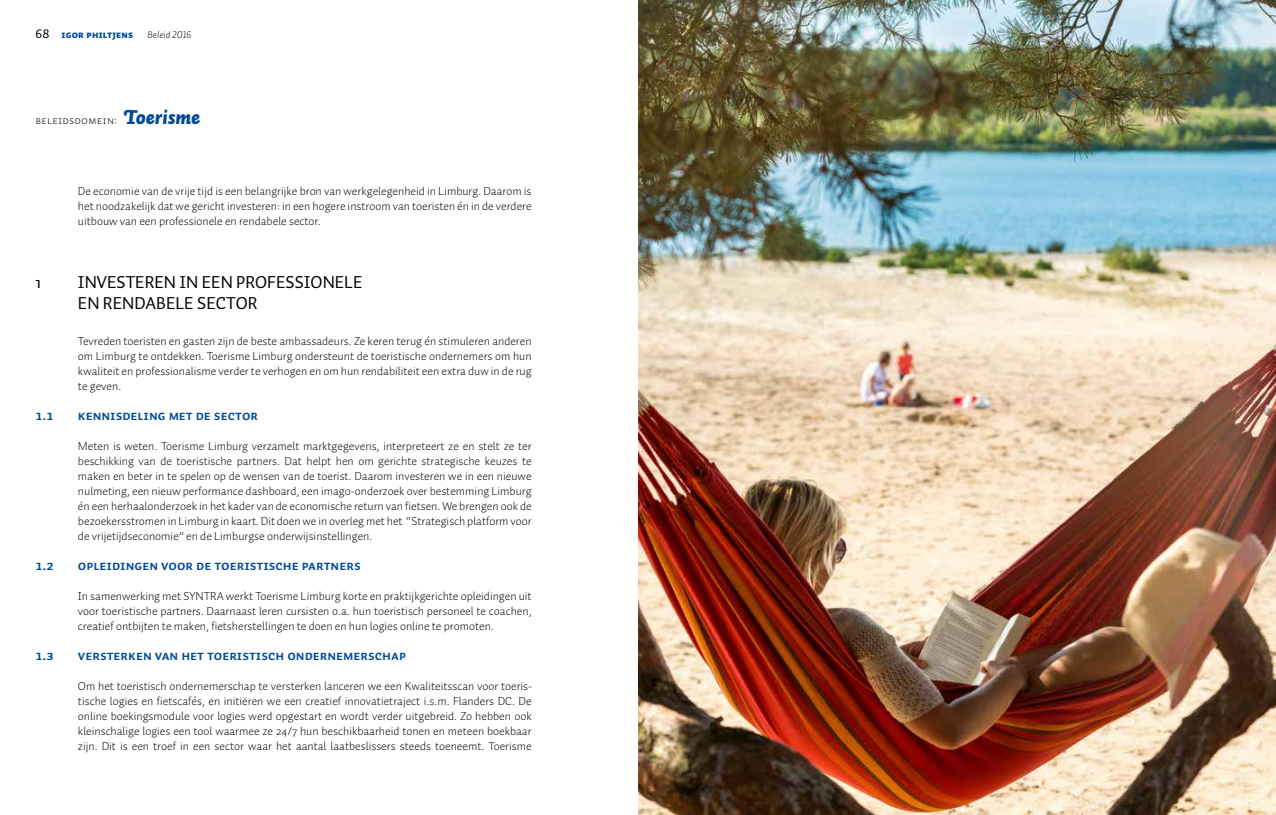
<style>
.page{position:relative;width:1276px;height:815px;background:#fff}
.page>*{position:absolute;margin:0;border:0;box-sizing:border-box;transform-origin:0 0}
.t1{font:17.5px/21px "Auto 1";color:#000}
.t2{font:13.75px "Auto 2 Bold Sm Cp";color:#004a99}
.t3{font:300 11.88px/15px "Auto 1";color:#000;text-align:justify}
.t4{font:11.25px "Auto 1 Light Sm Cp";letter-spacing:.01em;color:#000}
.t5{font:10px "Auto 1 Black Sm Cp";letter-spacing:.02em;color:#004a99}
.t6{font:10px "Auto 1 Light Italic LF";color:#000}
.s1{font-family:"Auto 1 Regular LF";font-size:12.5px;color:#000}
.s2{font-family:"Auto 2";font-weight:900;font-style:italic;font-size:20px;color:#004a99}
</style>
<div class="page">
<img style="left:638px;top:0;width:638px;height:815px">
<p class="t5" style="left:35px;top:30px;width:99px"><span class="s1">68</span> Igor philtjens</p>
<p class="t6" style="left:148px;top:29px;width:45px">Beleid 2016</p>
<p class="t4" style="left:35px;top:116px;width:166px">Beleidsdomein: <span class="s2">Toerisme</span></p>
<p class="t3" style="left:78px;top:183px;width:455px">De economie van de vrije tijd is een belangrijke bron van werkgelegenheid in Limburg. Daarom is het noodzakelijk dat we gericht investeren: in een hogere instroom van toeristen én in de verdere uitbouw van een professionele en rendabele sector.</p>
<h1 class="t1" style="left:35px;top:271px;width:7px">1</h1>
<h1 class="t1" style="left:78px;top:271px;width:286px">INVESTEREN IN EEN PROFESSIONELE<br>EN RENDABELE SECTOR</h1>
<p class="t3" style="left:78px;top:333px;width:455px">Tevreden toeristen en gasten zijn de beste ambassadeurs. Ze keren terug én stimuleren anderen om Limburg te ontdekken. Toerisme Limburg ondersteunt de toeristische ondernemers om hun kwaliteit en professionalisme verder te verhogen en om hun rendabiliteit een extra duw in de rug te geven.</p>
<p class="t2" style="left:35px;top:409px;width:20px">1.1</p>
<p class="t2" style="left:78px;top:409px;width:182px">Kennisdeling met de sector</p>
<p class="t3" style="left:78px;top:438px;width:455px">Meten is weten. Toerisme Limburg verzamelt marktgegevens, interpreteert ze en stelt ze ter beschikking van de toeristische partners. Dat helpt hen om gerichte strategische keuzes te maken en beter in te spelen op de wensen van de toerist. Daarom investeren we in een nieuwe nulmeting, een nieuw performance dashboard, een imago-onderzoek over bestemming Limburg én een herhaalonderzoek in het kader van de economische return van fietsen. We brengen ook de bezoekersstromen in Limburg in kaart. Dit doen we in overleg met het “Strategisch platform voor de vrijetijdseconomie” en de Limburgse onderwijsinstellingen.</p>
<p class="t2" style="left:35px;top:559px;width:20px">1.2</p>
<p class="t2" style="left:78px;top:559px;width:284px">Opleidingen voor de toeristische partners</p>
<p class="t3" style="left:78px;top:588px;width:455px">In samenwerking met SYNTRA werkt Toerisme Limburg korte en praktijkgerichte opleidingen uit voor toeristische partners. Daarnaast leren cursisten o.a. hun toeristisch personeel te coachen, creatief ontbijten te maken, fietsherstellingen te doen en hun logies online te promoten.</p>
<p class="t2" style="left:35px;top:649px;width:20px">1.3</p>
<p class="t2" style="left:78px;top:649px;width:330px">Versterken van het toeristisch ondernemerschap</p>
<p class="t3" style="left:78px;top:678px;width:456px">Om het toeristisch ondernemerschap te versterken lanceren we een Kwaliteitsscan voor toeris&shy;tische logies en fietscafés, en initiëren we een creatief innovatietraject i.s.m. Flanders DC. De online boekingsmodule voor logies werd opgestart en wordt verder uitgebreid. Zo hebben ook kleinschalige logies een tool waarmee ze 24/7 hun beschikbaarheid tonen en meteen boekbaar zijn. Dit is een troef in een sector waar het aantal laatbeslissers steeds toeneemt. Toerisme</p>
</div>
